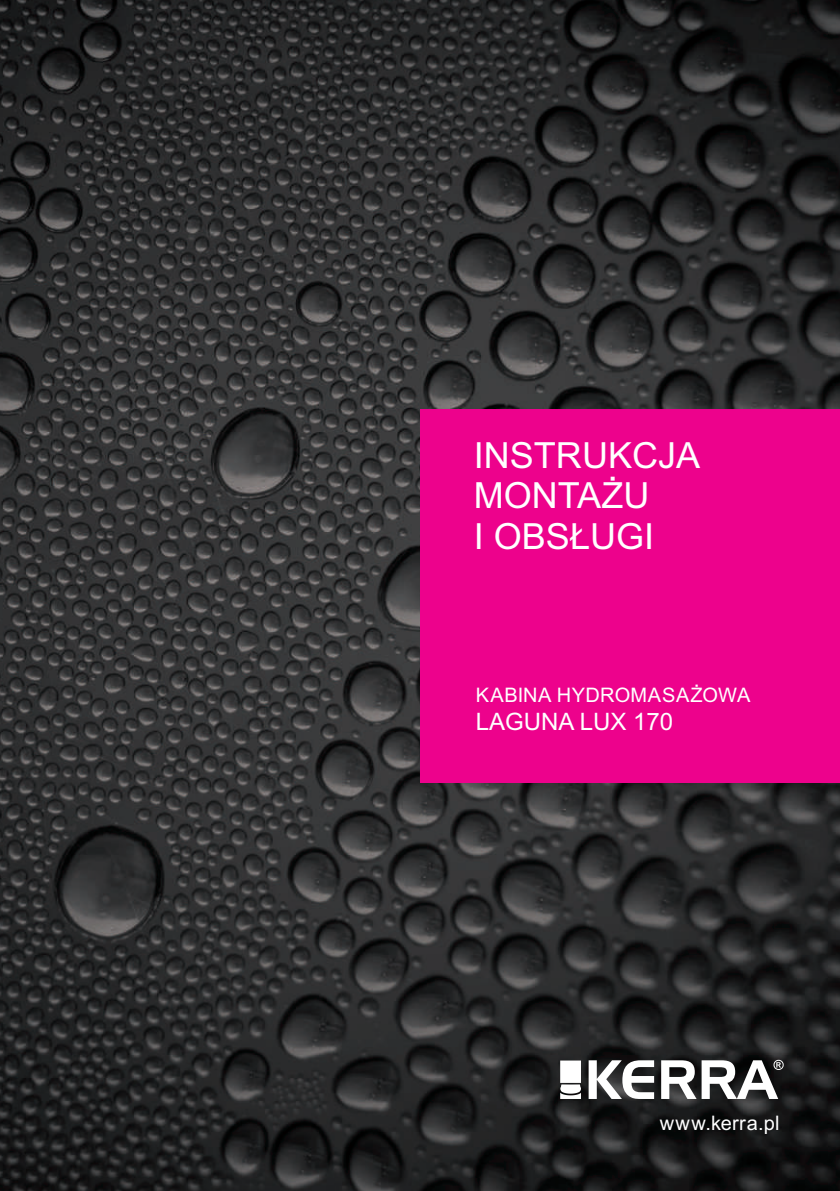
<style>
.page{position:relative;width:840px;height:1191px;background:#fff}
.page>*{position:absolute;margin:0;border:0;box-sizing:border-box;transform-origin:0 0}
.t1{font:36px/40.2px "Arial";color:#fff}
.t2{font:24px "Arial";color:#fff}
.t3{font:20px "Arial";letter-spacing:.025em;color:#fff}
</style>
<div class="page">
<img style="left:0;top:0;width:839px;height:1191px">
<div style="left:420px;top:409px;width:419px;height:373px;background:#ed028c"></div>
<svg style="left:560px;top:1059px;width:223px;height:40px"></svg>
<h1 class="t1" style="left:473px;top:439px;width:228px">INSTRUKCJA<br>MONTAŻU<br>I OBSŁUGI</h1>
<p class="t3" style="left:475px;top:687px;width:276px">KABINA HYDROMASAŻOWA</p>
<p class="t2" style="left:475px;top:712px;width:199px">LAGUNA LUX 170</p>
<p class="t3" style="left:659px;top:1115px;width:121px">www.kerra.pl</p>
</div>
